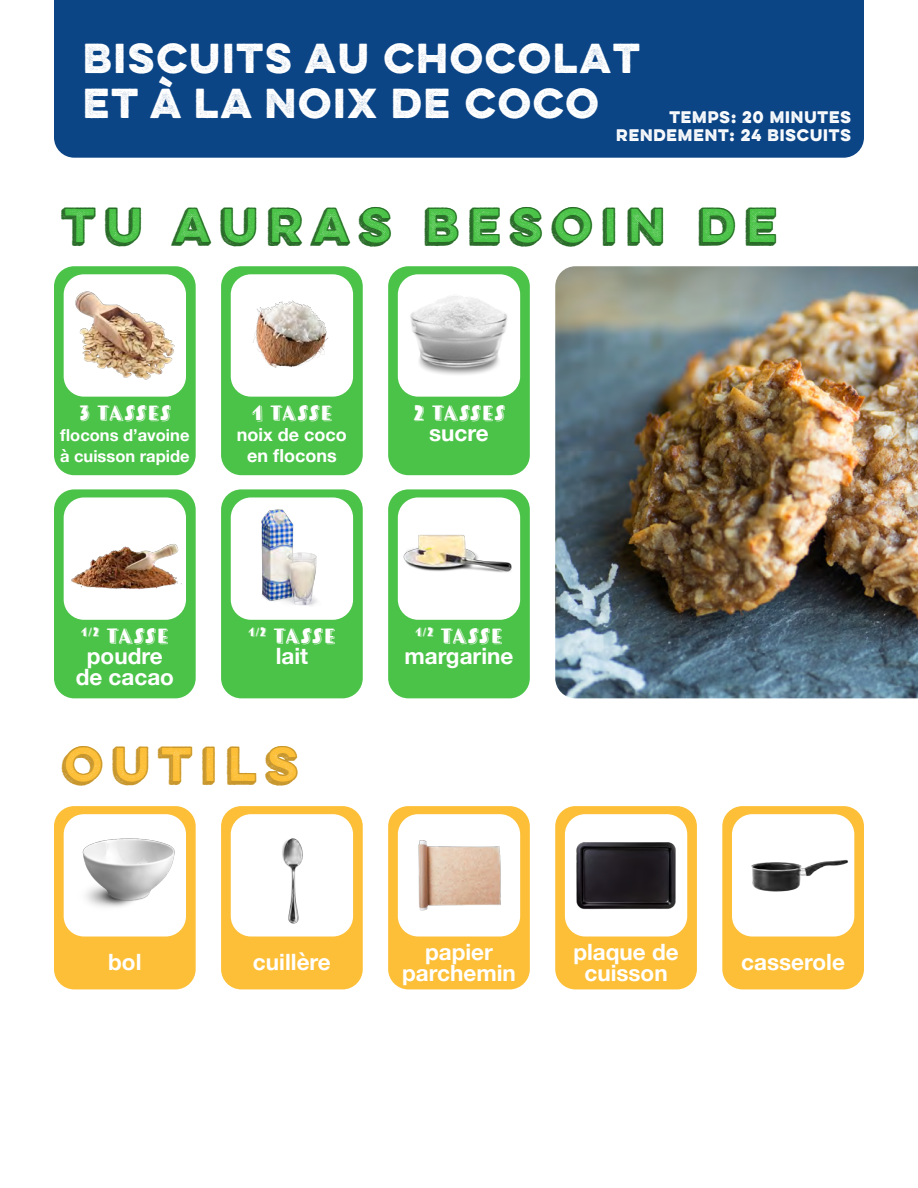
<style>
.page{position:relative;width:918px;height:1188px;background:#fff}
.page>*{position:absolute;margin:0;border:0;box-sizing:border-box;transform-origin:0 0}
.t1{font:700 45px "Lulo Two";color:#296b28}
.t2{font:700 45px "Lulo Two";color:#c7962c}
.t3{font:700 37.5px/45px "Lulo One";letter-spacing:-.17em;color:#fff}
.t4{font:700 22.5px/21px "Helvetica Neue";color:#fff;text-align:center}
.t5{font:21px "Tomarik Display Shadow";color:#fff}
.t6{font:700 18px/21px "Helvetica Neue";color:#fff;text-align:center}
.t7{font:700 16.5px/21px "Helvetica Neue";color:#fff}
.t8{font:700 15px/18px "Lulo One";letter-spacing:-.17em;color:#fff;text-align:right}
</style>
<div class="page">
<div style="left:54px;top:0;width:810px;height:158px;background:#0c4586"></div>
<div style="left:221px;top:489px;width:142px;height:209px;background:#4bc348;border-radius:20px"></div>
<img style="left:231px;top:497px;width:122px;height:123px">
<div style="left:54px;top:489px;width:142px;height:209px;background:#4bc348;border-radius:20px"></div>
<img style="left:64px;top:497px;width:122px;height:123px">
<div style="left:388px;top:489px;width:142px;height:209px;background:#4bc348;border-radius:20px"></div>
<img style="left:398px;top:497px;width:122px;height:123px">
<div style="left:722px;top:806px;width:142px;height:183px;background:#fcbf37;border-radius:20px"></div>
<img style="left:732px;top:814px;width:122px;height:122px">
<div style="left:555px;top:806px;width:142px;height:183px;background:#fcbf37;border-radius:20px"></div>
<img style="left:565px;top:814px;width:122px;height:122px">
<div style="left:221px;top:806px;width:142px;height:183px;background:#fcbf37;border-radius:20px"></div>
<img style="left:231px;top:814px;width:122px;height:122px">
<div style="left:54px;top:806px;width:142px;height:183px;background:#fcbf37;border-radius:20px"></div>
<img style="left:64px;top:814px;width:122px;height:122px">
<div style="left:388px;top:806px;width:142px;height:183px;background:#fcbf37;border-radius:20px"></div>
<img style="left:398px;top:814px;width:122px;height:122px">
<div style="left:221px;top:266px;width:142px;height:209px;background:#4bc348;border-radius:20px"></div>
<img style="left:231px;top:274px;width:122px;height:123px">
<div style="left:54px;top:266px;width:142px;height:209px;background:#4bc348;border-radius:20px"></div>
<img style="left:64px;top:274px;width:122px;height:123px">
<div style="left:388px;top:266px;width:142px;height:209px;background:#4bc348;border-radius:20px"></div>
<img style="left:398px;top:274px;width:122px;height:123px">
<img style="left:555px;top:266px;width:363px;height:432px">
<h2 class="t3" style="left:83px;top:34px;width:567px">BISCUITS AU CHOCOLAT<br>ET À LA NOIX DE COCO</h2>
<p class="t8" style="left:616px;top:108px;width:240px">TEMPS: 20 MINUTES<br>RENDEMENT: 24 BISCUITS</p>
<h1 class="t1" style="left:64px;top:192px;width:726px">TU AURAS BESOIN DE</h1>
<p class="t5" style="left:79px;top:394px;width:93px">3 TASSES</p>
<p class="t7" style="left:60px;top:425px;width:131px">flocons d’avoine à cuisson rapide</p>
<p class="t5" style="left:251px;top:394px;width:82px">1 TASSE</p>
<p class="t6" style="left:237px;top:424px;width:111px">noix de coco en flocons</p>
<p class="t5" style="left:413px;top:394px;width:94px">2 TASSES</p>
<p class="t4" style="left:429px;top:423px;width:61px">sucre</p>
<p class="t5" style="left:81px;top:617px;width:89px"><sup>1/2</sup> TASSE</p>
<p class="t4" style="left:76px;top:646px;width:100px">poudre de cacao</p>
<p class="t5" style="left:248px;top:617px;width:89px"><sup>1/2</sup> TASSE</p>
<p class="t4" style="left:276px;top:646px;width:34px">lait</p>
<h1 class="t2" style="left:64px;top:731px;width:247px">OUTILS</h1>
<p class="t5" style="left:415px;top:617px;width:89px"><sup>1/2</sup> TASSE</p>
<p class="t4" style="left:405px;top:646px;width:110px">margarine</p>
<p class="t4" style="left:108px;top:952px;width:35px">bol</p>
<p class="t4" style="left:253px;top:952px;width:79px">cuillère</p>
<p class="t4" style="left:402px;top:942px;width:115px">papier parchemin</p>
<p class="t4" style="left:573px;top:942px;width:107px">plaque de cuisson</p>
<p class="t4" style="left:741px;top:952px;width:105px">casserole</p>
</div>
